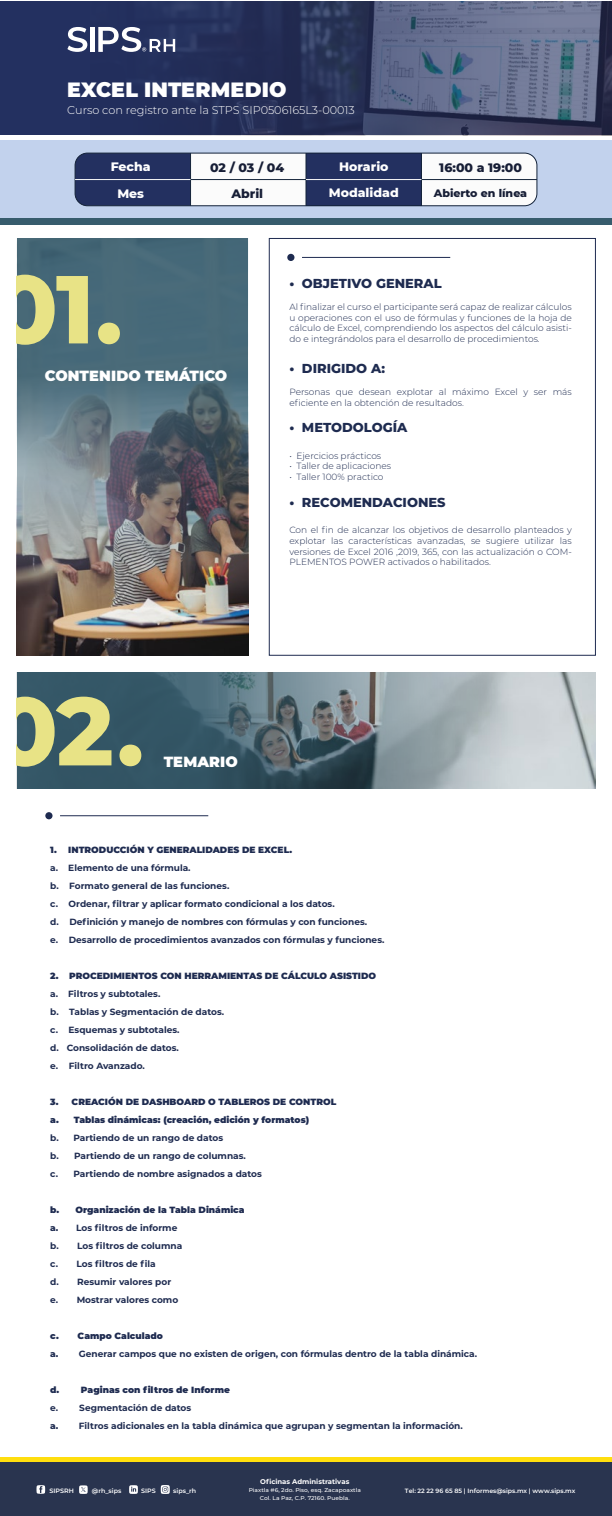
<style>
.page{position:relative;width:612px;height:1516px;background:#fff}
.page>*{position:absolute;margin:0;border:0;box-sizing:border-box;transform-origin:0 0}
.t1{font:800 96.3px "Montserrat";color:#e8e386}
.t2{font:900 20.6px "Montserrat";letter-spacing:.01em;color:#fff}
.t3{font:900 14.7px "Montserrat";letter-spacing:.005em;color:#fff}
.t4{font:800 13px "Montserrat";color:#1e2b50}
.t5{font:800 12.5px "Montserrat";color:#fff}
.t6{font:800 12.5px "Montserrat";color:#171e36}
.t7{font:300 11.3px "Montserrat";letter-spacing:-.005em;color:#fff}
.t8{font:800 11px "Montserrat";color:#171e36}
.t9{font:700 9px/18px "Montserrat";color:#1e2b50}
.t10{font:300 9px/10.8px "Montserrat";color:#1e2b50;text-align:justify}
.t11{font:900 9px/18px "Montserrat";color:#1e2b50}
.t12{font:700 6.9px "Montserrat";color:#fff}
.t13{font:600 6.3px "Montserrat";color:#fff}
.t14{font:600 6.2px "Montserrat";color:#fff}
.t15{font:500 5.5px/8px "Montserrat";color:#fff;text-align:center;scale:1.07 1}
.s1{font-weight:900}
.s2{font-weight:800}
</style>
<div class="page">
<div style="left:269px;top:238px;width:327px;height:418px;background:#fff;border:1px solid #1e2b50"></div>
<div style="left:0;top:141px;width:612px;height:77px;background:#c2d2ed"></div>
<svg style="left:75px;top:153px;width:15px;height:53px"></svg>
<hr style="left:75px;top:179px;width:116px;height:1px;background:#fbfbfb">
<div style="left:0;top:1462px;width:612px;height:54px;background:#29344f"></div>
<hr style="left:0;top:1458px;width:612px;height:4px;background:#ffde0e">
<svg style="left:37px;top:1485px;width:8px;height:9px"></svg>
<svg style="left:79px;top:1485px;width:9px;height:9px"></svg>
<svg style="left:129px;top:1485px;width:9px;height:9px"></svg>
<svg style="left:161px;top:1485px;width:9px;height:9px"></svg>
<div style="left:0;top:1px;width:612px;height:134px;background:#233060"></div>
<img style="left:90px;top:1px;width:522px;height:245px">
<svg style="left:67px;top:27px;width:20px;height:25px"></svg>
<hr style="left:91px;top:27px;width:4px;height:25px;background:#fff">
<svg style="left:98px;top:27px;width:77px;height:25px"></svg>
<div style="left:0;top:218px;width:612px;height:7px;background:#375c6d"></div>
<hr style="left:302px;top:257px;width:148px;height:1px;background:#1e2b50">
<img style="left:17px;top:238px;width:280px;height:313px">
<img style="left:17px;top:551px;width:578px;height:269px">
<h2 class="t2" style="left:67px;top:74px;width:221px">EXCEL INTERMEDIO</h2>
<p class="t7" style="left:67px;top:102px;width:289px">Curso con registro ante la STPS SIP0506165L3-00013</p>
<h3 class="t5" style="left:111px;top:157px;width:41px">Fecha</h3>
<h3 class="t6" style="left:210px;top:158px;width:76px">02 / 03 / 04</h3>
<h3 class="t5" style="left:339px;top:157px;width:51px">Horario</h3>
<h3 class="t5" style="left:117px;top:184px;width:28px">Mes</h3>
<h3 class="t6" style="left:231px;top:184px;width:33px">Abril</h3>
<h3 class="t6" style="left:439px;top:158px;width:84px">16:00 a 19:00</h3>
<h3 class="t5" style="left:329px;top:183px;width:71px">Modalidad</h3>
<p class="t8" style="left:434px;top:185px;width:95px">Abierto en línea</p>
<h1 class="t1" style="left:-8px;top:239px;width:132px">01.</h1>
<h3 class="t3" style="left:45px;top:365px;width:184px">CONTENIDO TEMÁTICO</h3>
<h3 class="t4" style="left:289px;top:274px;width:154px">• OBJETIVO GENERAL</h3>
<p class="t10" style="left:289px;top:301px;width:284px">Al finalizar el curso el participante será capaz de realizar cálculos u operaciones con el uso de fórmulas y funciones de la hoja de cálculo de Excel, comprendiendo los aspectos del cálculo asisti&shy;do e integrándolos para el desarrollo de procedimientos.</p>
<h3 class="t4" style="left:289px;top:359px;width:97px">• DIRIGIDO A:</h3>
<p class="t10" style="left:289px;top:386px;width:284px">Personas que desean explotar al máximo Excel y ser más eficiente en la obtención de resultados.</p>
<h3 class="t4" style="left:289px;top:418px;width:119px">• METODOLOGÍA</h3>
<p class="t10" style="left:289px;top:450px;width:93px">• Ejercicios prácticos</p>
<p class="t10" style="left:289px;top:461px;width:103px">• Taller de aplicaciones</p>
<p class="t10" style="left:289px;top:471px;width:96px">• Taller 100% practico</p>
<h3 class="t4" style="left:289px;top:493px;width:158px">• RECOMENDACIONES</h3>
<p class="t10" style="left:289px;top:524px;width:284px">Con el fin de alcanzar los objetivos de desarrollo planteados y explotar las características avanzadas, se sugiere utilizar las versiones de Excel 2016 ,2019, 365, con las actualización o COM-PLEMENTOS POWER activados o habilitados.</p>
<h1 class="t1" style="left:-8px;top:661px;width:153px">02.</h1>
<h3 class="t3" style="left:164px;top:750px;width:76px">TEMARIO</h3>
<p class="t11" style="left:50px;top:840px;width:243px">1. INTRODUCCIÓN Y GENERALIDADES DE EXCEL.</p>
<p class="t9" style="left:50px;top:858px;width:336px">a. Elemento de una fórmula.<br>b. Formato general de las funciones.<br>c. Ordenar, filtrar y aplicar formato condicional a los datos.<br>d. Definición y manejo de nombres con fórmulas y con funciones.<br>e. Desarrollo de procedimientos avanzados con fórmulas y funciones.</p>
<p class="t11" style="left:50px;top:966px;width:327px">2. PROCEDIMIENTOS CON HERRAMIENTAS DE CÁLCULO ASISTIDO</p>
<p class="t9" style="left:50px;top:984px;width:175px">a. Filtros y subtotales.<br>b. Tablas y Segmentación de datos. c. Esquemas y subtotales.<br>d. Consolidación de datos.<br>e. Filtro Avanzado.</p>
<p class="t11" style="left:50px;top:1092px;width:287px">3. CREACIÓN DE DASHBOARD O TABLEROS DE CONTROL a. Tablas dinámicas: (creación, edición y formatos)</p>
<p class="t9" style="left:50px;top:1128px;width:213px">b. Partiendo de un rango de datos<br>b. Partiendo de un rango de columnas.<br>c. Partiendo de nombre asignados a datos</p>
<p class="t9" style="left:50px;top:1200px;width:196px"><span class="s1">b. Organización de la Tabla Dinámica </span><span class="s2">a.</span> Los filtros de informe<br>b. Los filtros de columna<br>c. Los filtros de fila<br>d. Resumir valores por<br>e. Mostrar valores como</p>
<p class="t9" style="left:50px;top:1326px;width:428px"><span class="s1">c. Campo Calculado<br></span><span class="s2">a.</span> Generar campos que no existen de origen, con fórmulas dentro de la tabla dinámica.</p>
<p class="t11" style="left:50px;top:1380px;width:181px">d. Paginas con filtros de Informe</p>
<p class="t9" style="left:50px;top:1398px;width:414px">e. Segmentación de datos<br><span class="s2">a.</span> Filtros adicionales en la tabla dinámica que agrupan y segmentan la información.</p>
<p class="t12" style="left:260px;top:1476px;width:91px">Oficinas Administrativas</p>
<p class="t13" style="left:49px;top:1486px;width:26px">SIPSRH</p>
<p class="t13" style="left:92px;top:1486px;width:31px">@rh_sips</p>
<p class="t13" style="left:141px;top:1486px;width:16px">SIPS</p>
<p class="t13" style="left:173px;top:1486px;width:24px">sips_rh</p>
<p class="t14" style="left:405px;top:1486px;width:172px">Tel: 22 22 96 65 85 | Informes@sips.mx | www.sips.mx</p>
<p class="t15" style="left:249px;top:1486px;width:106px">Piaxtla #6, 2do. Piso, esq. Zacapoaxtla<br>Col. La Paz, C.P. 72160. Puebla.</p>
</div>
